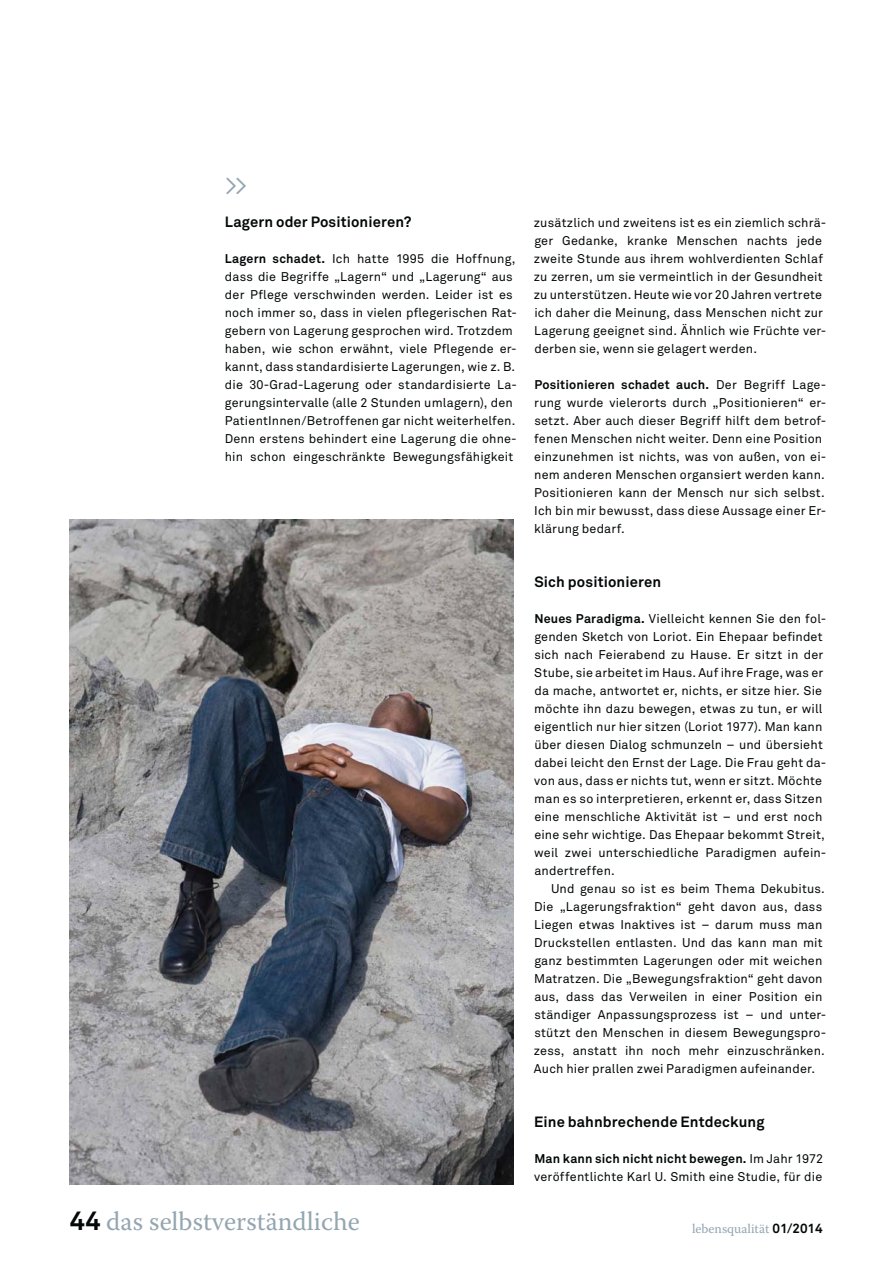
<style>
.page{position:relative;width:893px;height:1263px;background:#fff}
.page>*{position:absolute;margin:0;border:0;box-sizing:border-box;transform-origin:0 0}
.t1{font:26.55px "Warnock Pro";color:#94a6b0}
.t2{font:26.55px "Akkurat";color:#94a6b0}
.t3{font:700 14.7px "Akkurat";letter-spacing:.01em;color:#040809}
.t4{font:13.35px "Warnock Pro";color:#94a6b0}
.t5{font:12.6px/18px "Akkurat";letter-spacing:.015em;color:#040809}
.s1{font-weight:700}
.s2{font-family:"Akkurat";font-weight:700;color:#040809}
</style>
<div class="page">
<img style="left:70px;top:520px;width:443px;height:665px">
<h1 class="t2" style="left:225px;top:168px;width:24px">&gt;&gt;</h1>
<p class="t3" style="left:225px;top:212px;width:188px">Lagern oder Positionieren?</p>
<p class="t5" style="left:225px;top:249px;width:294px"><span class="s1">Lagern schadet.</span> Ich hatte 1995 die Hoffnung, dass die Begriffe „Lagern“ und „Lagerung“ aus der Pflege verschwinden werden. Leider ist es noch immer so, dass in vielen pflegerischen Rat&shy;gebern von Lagerung gesprochen wird. Trotzdem haben, wie schon erwähnt, viele Pflegende er&shy;kannt, dass standardisierte Lagerungen, wie z. B. die 30-Grad-Lagerung oder standardisierte La&shy;gerungsintervalle (alle 2 Stunden umlagern), den PatientInnen/Betroffenen gar nicht weiterhelfen.<br>Denn erstens behindert eine Lagerung die ohne&shy;hin schon eingeschränkte Bewegungsfähigkeit</p>
<h1 class="t1" style="left:70px;top:1205px;width:291px"><span class="s2">44</span> das selbstverständliche</h1>
<p class="t5" style="left:534px;top:213px;width:294px">zusätzlich und zweitens ist es ein ziemlich schrä&shy;ger Gedanke, kranke Menschen nachts jede zweite Stunde aus ihrem wohlverdienten Schlaf zu zerren, um sie vermeintlich in der Gesundheit zu unterstützen. Heute wie vor 20 Jahren vertrete ich daher die Meinung, dass Menschen nicht zur Lagerung geeignet sind. Ähnlich wie Früchte ver&shy;derben sie, wenn sie gelagert werden.</p>
<p class="t5" style="left:534px;top:375px;width:294px"><span class="s1">Positionieren schadet auch.</span> Der Begriff Lage&shy;rung wurde vielerorts durch „Positionieren“ er&shy;setzt. Aber auch dieser Begriff hilft dem betrof&shy;fenen Menschen nicht weiter. Denn eine Position einzunehmen ist nichts, was von außen, von ei&shy;nem anderen Menschen organsiert werden kann.<br>Positionieren kann der Mensch nur sich selbst.<br>Ich bin mir bewusst, dass diese Aussage einer Er&shy;klärung bedarf.</p>
<p class="t3" style="left:534px;top:572px;width:128px">Sich positionieren</p>
<p class="t5" style="left:534px;top:609px;width:294px"><span class="s1">Neues Paradigma.</span> Vielleicht kennen Sie den fol&shy;genden Sketch von Loriot. Ein Ehepaar befindet sich nach Feierabend zu Hause. Er sitzt in der Stube, sie arbeitet im Haus. Auf ihre Frage, was er da mache, antwortet er, nichts, er sitze hier. Sie möchte ihn dazu bewegen, etwas zu tun, er will eigentlich nur hier sitzen (Loriot 1977). Man kann über diesen Dialog schmunzeln – und übersieht dabei leicht den Ernst der Lage. Die Frau geht da&shy;von aus, dass er nichts tut, wenn er sitzt. Möchte man es so interpretieren, erkennt er, dass Sitzen eine menschliche Aktivität ist – und erst noch eine sehr wichtige. Das Ehepaar bekommt Streit, weil zwei unterschiedliche Paradigmen aufein&shy;andertreffen.</p>
<p class="t5" style="left:534px;top:879px;width:294px;text-indent:17px">Und genau so ist es beim Thema Dekubitus.<br>Die „Lagerungsfraktion“ geht davon aus, dass Liegen etwas Inaktives ist – darum muss man Druckstellen entlasten. Und das kann man mit ganz bestimmten Lagerungen oder mit weichen Matratzen. Die „Bewegungsfraktion“ geht davon aus, dass das Verweilen in einer Position ein ständiger Anpassungsprozess ist – und unter&shy;stützt den Menschen in diesem Bewegungspro&shy;zess, anstatt ihn noch mehr einzuschränken.<br>Auch hier prallen zwei Paradigmen aufeinander.</p>
<p class="t3" style="left:534px;top:1112px;width:232px">Eine bahnbrechende Entdeckung</p>
<p class="t5" style="left:534px;top:1149px;width:290px"><span class="s1">Man kann sich nicht nicht bewegen.</span> Im Jahr 1972 veröffentlichte Karl U. Smith eine Studie, für die</p>
<p class="t4" style="left:692px;top:1221px;width:132px">lebensqualität <span class="s2">01/2014</span></p>
</div>
